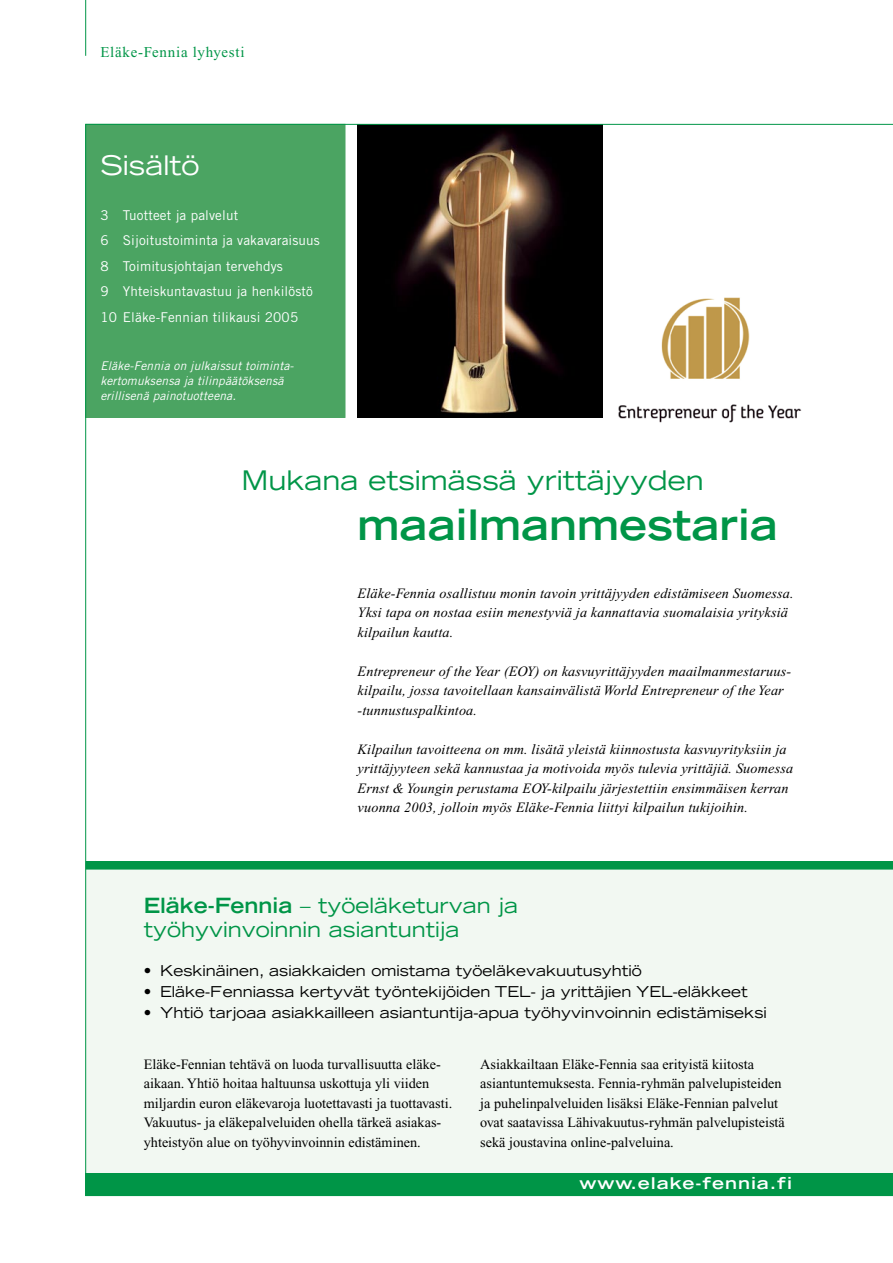
<style>
.page{position:relative;width:893px;height:1263px;background:#fff}
.page>*{position:absolute;margin:0;border:0;box-sizing:border-box;transform-origin:0 0}
.t1{font:700 expanded 42px "Trade Gothic LH";color:#009547}
.t2{font:expanded 27px "Trade Gothic LH";color:#009547}
.t3{font:expanded 27px "Trade Gothic LH";color:#fff}
.t4{font:expanded 21px/24px "Trade Gothic LH";color:#009547}
.t5{font:700 expanded 16.2px "Trade Gothic LH";letter-spacing:.05em;color:#fff;scale:1.11 1}
.t6{font:expanded 15px "Trade Gothic LH";color:#000}
.t7{font:15px "Times New Roman";letter-spacing:.05em;color:#009547}
.t8{font:italic 14.25px/19.5px "Times New Roman";letter-spacing:.01em;color:#000}
.t9{font:14.25px/19.5px "Times New Roman";color:#000}
.t10{font:13.5px/25.5px "Trade Gothic";letter-spacing:.01em;color:#fff}
.t11{font:italic 12px/15px "Trade Gothic";letter-spacing:.01em;color:#fff}
.s1{font-weight:700}
</style>
<div class="page">
<div style="left:86px;top:864px;width:807px;height:310px;background:#f2f8f2"></div>
<div style="left:86px;top:1173px;width:807px;height:22px;background:#009547"></div>
<div style="left:86px;top:862px;width:807px;height:7px;background:#009547"></div>
<div style="left:86px;top:861px;width:807px;height:8px;border:2px solid #009547"></div>
<div style="left:86px;top:124px;width:259px;height:293px;background:#4ba462"></div>
<img style="left:358px;top:126px;width:244px;height:292px">
<img style="left:618px;top:297px;width:184px;height:126px">
<hr style="left:85px;top:0;width:1px;height:56px;background:#009547">
<p class="t7" style="left:100px;top:44px;width:146px">Eläke-Fennia lyhyesti</p>
<h2 class="t3" style="left:100px;top:147px;width:101px">Sisältö</h2>
<p class="t10" style="left:100px;top:202px;width:221px">3 Tuotteet ja palvelut<br>6 Sijoitustoiminta ja vakavaraisuus<br>8 Toimitusjohtajan tervehdys<br>9 Yhteiskuntavastuu ja henkilöstö<br>10 Eläke-Fennian tilikausi 2005</p>
<p class="t11" style="left:100px;top:358px;width:195px">Eläke-Fennia on julkaissut toiminta&shy;kertomuksensa ja tilinpäätöksensä erillisenä painotuotteena.</p>
<h2 class="t2" style="left:242px;top:463px;width:464px">Mukana etsimässä yrittäjyyden</h2>
<h1 class="t1" style="left:358px;top:497px;width:422px">maailmanmestaria</h1>
<p class="t8" style="left:358px;top:583px;width:438px">Eläke-Fennia osallistuu monin tavoin yrittäjyyden edistämiseen Suomessa.<br>Yksi tapa on nostaa esiin menestyviä ja kannattavia suomalaisia yrityksiä kilpailun kautta.</p>
<p class="t8" style="left:358px;top:661px;width:435px">Entrepreneur of the Year (EOY) on kasvuyrittäjyyden maailmanmestaruus&shy;kilpailu, jossa tavoitellaan kansainvälistä World Entrepreneur of the Year -tunnustuspalkintoa.</p>
<p class="t8" style="left:358px;top:739px;width:437px">Kilpailun tavoitteena on mm. lisätä yleistä kiinnostusta kasvuyrityksiin ja yrittäjyyteen sekä kannustaa ja motivoida myös tulevia yrittäjiä. Suomessa Ernst &amp; Youngin perustama EOY-kilpailu järjestettiin ensimmäisen kerran vuonna 2003, jolloin myös Eläke-Fennia liittyi kilpailun tukijoihin.</p>
<h3 class="t4" style="left:144px;top:893px;width:376px"><span class="s1">Eläke-Fennia</span> – työeläketurvan ja työhyvinvoinnin asiantuntija</h3>
<p class="t6" style="left:144px;top:961px;width:500px">• Keskinäinen, asiakkaiden omistama työeläkevakuutusyhtiö</p>
<p class="t6" style="left:144px;top:982px;width:606px">• Eläke-Fenniassa kertyvät työntekijöiden TEL- ja yrittäjien YEL-eläkkeet</p>
<p class="t6" style="left:144px;top:1003px;width:624px">• Yhtiö tarjoaa asiakkailleen asiantuntija-apua työhyvinvoinnin edistämiseksi</p>
<p class="t9" style="left:144px;top:1054px;width:310px">Eläke-Fennian tehtävä on luoda turvallisuutta eläke&shy;aikaan. Yhtiö hoitaa haltuunsa uskottuja yli viiden miljardin euron eläkevaroja luotettavasti ja tuottavasti.<br>Vakuutus- ja eläkepalveluiden ohella tärkeä asiakas&shy;yhteistyön alue on työhyvinvoinnin edistäminen.</p>
<p class="t9" style="left:480px;top:1054px;width:306px">Asiakkailtaan Eläke-Fennia saa erityistä kiitosta asiantuntemuksesta. Fennia-ryhmän palvelupisteiden ja puhelinpalveluiden lisäksi Eläke-Fennian palvelut ovat saatavissa Lähivakuutus-ryhmän palvelupisteistä sekä joustavina online-palveluina.</p>
<p class="t5" style="left:580px;top:1173px;width:193px">www.elake-fennia.fi</p>
</div>
